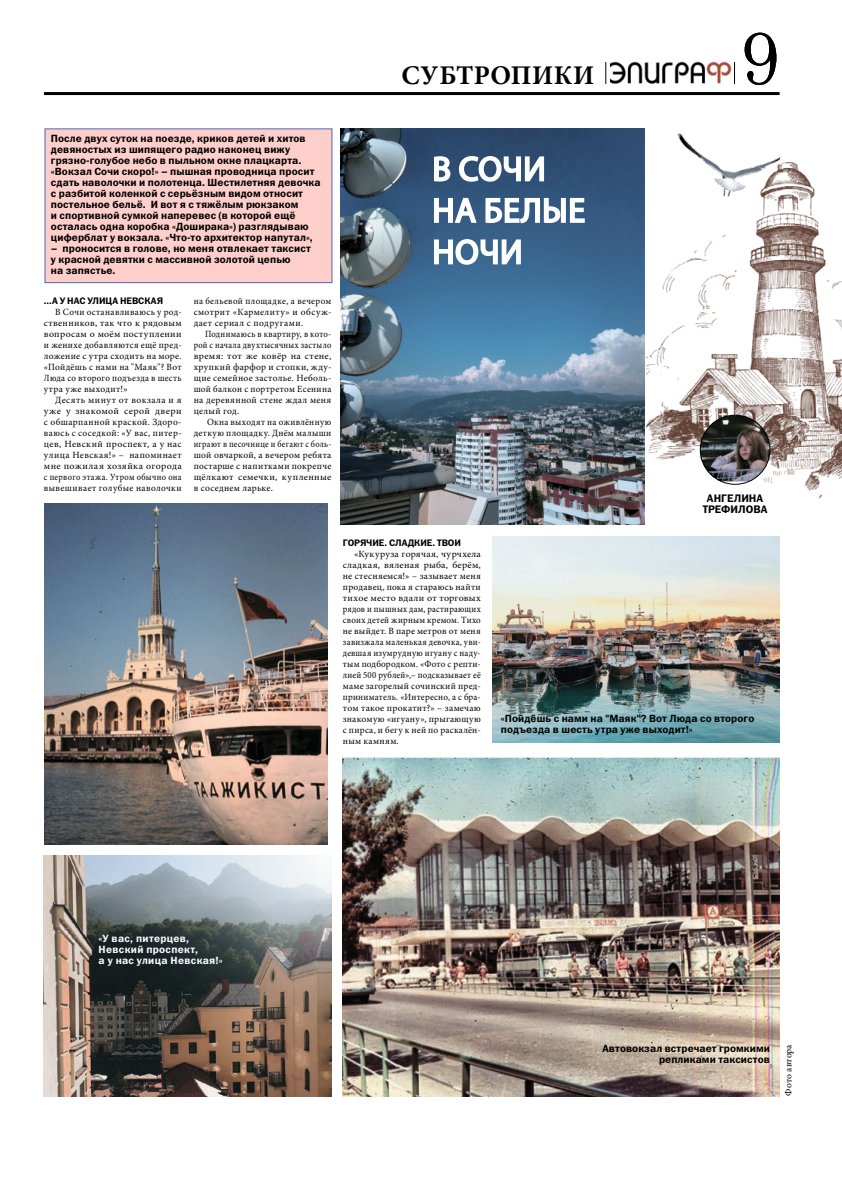
<style>
.page{position:relative;width:842px;height:1191px;background:#fff}
.page>*{position:absolute;margin:0;border:0;box-sizing:border-box;transform-origin:0 0}
.t1{font:72px "Literaturnaya";color:#000}
.t2{font:34px/41.5px "Myriad Pro";letter-spacing:.02em;color:#fff}
.t3{font:700 27px "Minion Pro";color:#000}
.t4{font:11px/11px "Franklin Gothic Demi C";color:#000}
.t5{font:10.5px/11px "Franklin Gothic Demi C";letter-spacing:.01em;color:#000}
.t6{font:10.5px/11px "Franklin Gothic Demi C";letter-spacing:.01em;color:#000403}
.t7{font:10.5px/11px "Franklin Gothic Demi C";letter-spacing:.03em;color:#f7fcff}
.t8{font:9.5px/11px "Minion Pro";letter-spacing:.035em;color:#000;text-align:justify}
.t9{font:9.5px/11px "Minion Pro";letter-spacing:.035em;color:#000;text-align:justify;scale:.91 1}
.t10{font:9.5px/11px "Minion Pro";letter-spacing:.035em;color:#000;text-align:justify;scale:.96 1}
.t11{font:9.5px/11px "Minion Pro";letter-spacing:.035em;color:#000;text-align:justify;scale:.95 1}
.t12{font:9.5px "Franklin Gothic Demi C";letter-spacing:-.005em;color:#000}
.t13{font:9.5px "Minion Pro";letter-spacing:.01em;color:#000}
</style>
<div class="page">
<img style="left:341px;top:129px;width:303px;height:396px">
<div style="left:45px;top:129px;width:287px;height:154px;background:#fecfca"></div>
<div style="left:45px;top:129px;width:287px;height:154px;border:1px solid #5167af"></div>
<img style="left:492px;top:536px;width:287px;height:207px">
<img style="left:342px;top:757px;width:437px;height:339px">
<svg style="left:433px;top:155px;width:18px;height:27px"></svg>
<svg style="left:458px;top:155px;width:87px;height:28px"></svg>
<svg style="left:433px;top:197px;width:45px;height:27px"></svg>
<svg style="left:484px;top:197px;width:102px;height:27px"></svg>
<svg style="left:433px;top:238px;width:89px;height:28px"></svg>
<img style="left:44px;top:503px;width:283px;height:342px">
<img style="left:677px;top:133px;width:103px;height:30px">
<img style="left:44px;top:855px;width:287px;height:241px">
<img style="left:647px;top:163px;width:195px;height:336px">
<img style="left:700px;top:415px;width:70px;height:66px">
<div style="left:700px;top:415px;width:70px;height:69px;border:1px solid #000;border-radius:50%"></div>
<hr style="left:44px;top:92px;width:736px;height:3px;background:#000">
<svg style="left:605px;top:62px;width:1px;height:22px"></svg>
<img style="left:610px;top:61px;width:122px;height:23px">
<svg style="left:734px;top:62px;width:1px;height:22px"></svg>
<h3 class="t3" style="left:402px;top:56px;width:194px">субтропики</h3>
<h1 class="t1" style="left:741px;top:17px;width:40px">9</h1>
<p class="t5" style="left:51px;top:133px;width:271px">После двух суток на поезде, криков детей и хитов девяностых из шипящего радио наконец вижу грязно-голубое небо в пыльном окне плацкарта. «Вокзал Сочи скоро!» – пышная проводница просит сдать наволочки и полотенца. Шестилетняя девочка с разбитой коленкой с серьёзным видом относит постельное бельё. И вот я с тяжёлым рюкзаком<br>и спортивной сумкой наперевес (в которой ещё осталась одна коробка «Доширака») разглядываю циферблат у вокзала. «Что-то архитектор напутал»,</p>
<p class="t5" style="left:51px;top:243px;width:261px">– проносится в голове, но меня отвлекает таксист у красной девятки с массивной золотой цепью<br>на запястье.</p>
<p class="t12" style="left:44px;top:295px;width:28px">...а у нас</p>
<p class="t12" style="left:87px;top:295px;width:46px">улица Невска</p>
<p class="t12" style="left:157px;top:295px;width:8px">я</p>
<p class="t8" style="left:44px;top:307px;width:139px;text-indent:11px">В Сочи останавливаюсь у род&shy;ственников, так что к рядовым вопросам о моём поступлении и женихе добавляются ещё пред&shy;ложение с утра сходить на море. «Пойдёшь с нами на "Маяк"? Вот Люда со второго подъезда в шесть утра уже выходит!»</p>
<p class="t8" style="left:44px;top:395px;width:139px;text-indent:11px">Десять минут от вокзала и я уже у знакомой серой двери с обшарпанной краской. Здоро&shy;ваюсь с соседкой: «У вас, питер&shy;цев, Невский проспект, а у нас улица Невская!» – напоминает мне пожилая хозяйка огорода с первого этажа. Утром обычно она вывешивает голубые наволочки</p>
<p class="t11" style="left:194px;top:296px;width:146px">на бельевой площадке, а вечером смотрит «Кармелиту» и обсуж&shy;дает сериал с подругами.</p>
<p class="t9" style="left:194px;top:329px;width:153px;text-indent:11px">Поднимаюсь в квартиру, в кото&shy;рой с начала двухтысячных застыло время: тот же ковёр на стене, хрупкий фарфор и стопки, жду&shy;щие семейное застолье. Неболь&shy;шой балкон с портретом Есенина на деревянной стене ждал меня целый год.</p>
<p class="t10" style="left:194px;top:417px;width:145px;text-indent:13px">Окна выходят на оживлённую деткую площадку. Днём малыши играют в песочнице и бегают с боль&shy;шой овчаркой, а вечером ребята постарше с напитками покрепче щёлкают семечки, купленные в соседнем ларьке.</p>
<h2 class="t2" style="left:432px;top:148px;width:154px">в сочи на белые ночи</h2>
<p class="t4" style="left:703px;top:493px;width:47px;text-indent:4px">Ангелина<br>Трефи</p>
<p class="t4" style="left:738px;top:504px;width:16px">лова</p>
<p class="t12" style="left:343px;top:537px;width:31px">горячие</p>
<p class="t12" style="left:384px;top:537px;width:37px">. Сладкие</p>
<p class="t12" style="left:433px;top:537px;width:17px">. Твои</p>
<p class="t8" style="left:343px;top:549px;width:139px;text-indent:11px">«Кукуруза горячая, чурчхела сладкая, вяленая рыба, берём, не стесняемся!» – зазывает меня продавец, пока я стараюсь найти тихое место вдали от торговых рядов и пышных дам, растирающих своих детей жирным кремом. Тихо не выйдет. В паре метров от меня завизжала маленькая девочка, уви&shy;девшая изумрудную игуану с наду&shy;тым подбородком. «Фото с репти&shy;лией 500 рублей»,– подсказывает её маме загорелый сочинский пред&shy;приниматель. «Интересно, а с бра&shy;том такое прокатит?» – замечаю знакомую «игуану», прыгающую с пирса, и бегу к ней по раскалён&shy;ным камням.</p>
<p class="t6" style="left:501px;top:713px;width:255px">«Пойдёшь с нами на "Маяк"? Вот Люда со второго подъезда в шесть утра уже выходит!»</p>
<p class="t7" style="left:99px;top:933px;width:126px">«У вас, питерцев,<br>Невский проспект,<br>а у нас улица Невская!»</p>
<p class="t5" style="left:602px;top:1043px;width:169px;text-align:right">Автовокзал встречает громкими репликами таксистов</p>
<p class="t13" style="left:782px;top:1095px;width:53px;rotate:-90deg">Фото автора</p>
</div>
